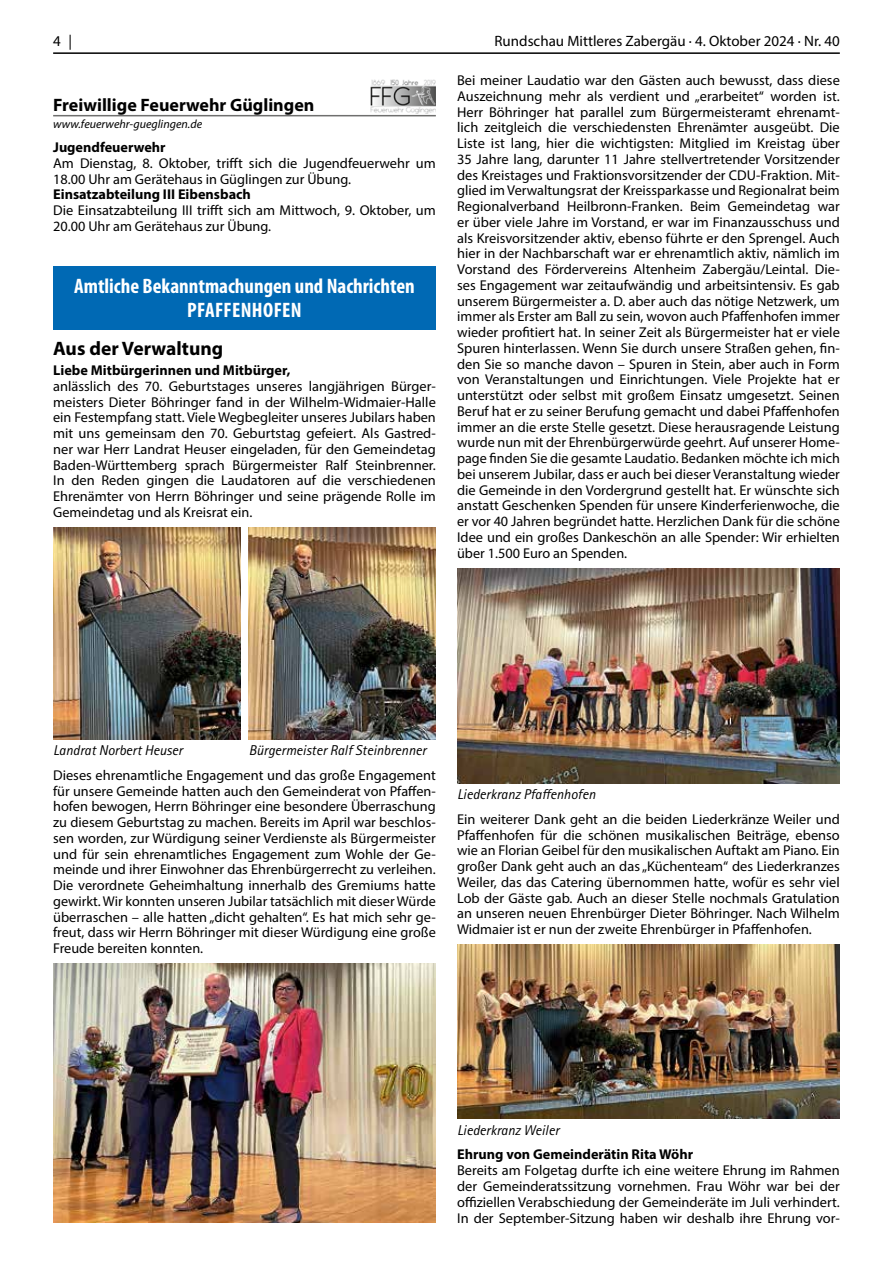
<style>
.page{position:relative;width:893px;height:1263px;background:#fff}
.page>*{position:absolute;margin:0;border:0;box-sizing:border-box;transform-origin:0 0}
.t1{font:700 condensed 21px/24px "Myriad Pro";color:#fff;text-align:center}
.t2{font:700 19.5px "Myriad Pro";color:#000}
.t3{font:700 18px "Myriad Pro";color:#000}
.t4{font:15px "Myriad Pro";color:#000}
.t5{font:14.25px/15.8px "Myriad Pro";color:#000;text-align:justify}
.t6{font:700 14.25px "Myriad Pro";color:#000}
.t7{font:italic 14.25px "Rotis Sans Serif W1 G";color:#000}
.t8{font:italic 12px "Myriad Pro";color:#000}
</style>
<div class="page">
<hr style="left:53px;top:52px;width:787px;height:2px;background:#000">
<hr style="left:53px;top:115px;width:383px;height:1px;background:#6f6f6e">
<img style="left:371px;top:79px;width:65px;height:34px">
<div style="left:53px;top:266px;width:383px;height:63px;background:#0069b4"></div>
<img style="left:53px;top:527px;width:187px;height:213px">
<img style="left:249px;top:527px;width:187px;height:213px">
<img style="left:53px;top:963px;width:383px;height:259px">
<img style="left:457px;top:568px;width:383px;height:215px">
<img style="left:457px;top:944px;width:383px;height:175px">
<p class="t4" style="left:53px;top:32px;width:20px">4 |</p>
<p class="t4" style="left:495px;top:32px;width:347px">Rundschau Mittleres Zabergäu · 4. Oktober 2024 · Nr. 40</p>
<p class="t3" style="left:53px;top:93px;width:263px">Freiwillige Feuerwehr Güglingen</p>
<p class="t8" style="left:53px;top:117px;width:151px">www.feuerwehr-gueglingen.de</p>
<p class="t6" style="left:53px;top:138px;width:114px">Jugendfeuerwehr</p>
<p class="t5" style="left:53px;top:155px;width:384px">Am Dienstag, 8. Oktober, trifft sich die Jugendfeuerwehr um<br>18.00 Uhr am Gerätehaus in Güglingen zur Übung.</p>
<p class="t6" style="left:53px;top:185px;width:199px">Einsatzabteilung III Eibensbach</p>
<p class="t5" style="left:53px;top:202px;width:384px">Die Einsatzabteilung III trifft sich am Mittwoch, 9. Oktober, um<br>20.00 Uhr am Gerätehaus zur Übung.</p>
<h1 class="t1" style="left:74px;top:274px;width:342px">Amtliche Bekanntmachungen und Nachrichten<br>PFAFFENHOFEN</h1>
<h2 class="t2" style="left:53px;top:335px;width:172px">Aus der Verwaltung</h2>
<p class="t6" style="left:53px;top:361px;width:239px">Liebe Mitbürgerinnen und Mitbürger,</p>
<p class="t5" style="left:53px;top:378px;width:384px">anlässlich des 70. Geburtstages unseres langjährigen Bürger&shy;meisters Dieter Böhringer fand in der Wilhelm-Widmaier-Halle ein Festempfang statt. Viele Wegbegleiter unseres Jubilars haben mit uns gemeinsam den 70. Geburtstag gefeiert. Als Gastred&shy;ner war Herr Landrat Heuser eingeladen, für den Gemeindetag Baden-Württemberg sprach Bürgermeister Ralf Steinbrenner.<br>In den Reden gingen die Laudatoren auf die verschiedenen Ehrenämter von Herrn Böhringer und seine prägende Rolle im Gemeindetag und als Kreisrat ein.</p>
<p class="t5" style="left:457px;top:72px;width:384px">Bei meiner Laudatio war den Gästen auch bewusst, dass diese Auszeichnung mehr als verdient und „erarbeitet“ worden ist.<br>Herr Böhringer hat parallel zum Bürgermeisteramt ehrenamt&shy;lich zeitgleich die verschiedensten Ehrenämter ausgeübt. Die Liste ist lang, hier die wichtigsten: Mitglied im Kreistag über 35 Jahre lang, darunter 11 Jahre stellvertretender Vorsitzender des Kreistages und Fraktionsvorsitzender der CDU-Fraktion. Mit&shy;glied im Verwaltungsrat der Kreissparkasse und Regionalrat beim Regionalverband Heilbronn-Franken. Beim Gemeindetag war er über viele Jahre im Vorstand, er war im Finanzausschuss und als Kreisvorsitzender aktiv, ebenso führte er den Sprengel. Auch hier in der Nachbarschaft war er ehrenamtlich aktiv, nämlich im Vorstand des Fördervereins Altenheim Zabergäu/Leintal. Die&shy;ses Engagement war zeitaufwändig und arbeitsintensiv. Es gab unserem Bürgermeister a. D. aber auch das nötige Netzwerk, um immer als Erster am Ball zu sein, wovon auch Pfaffenhofen immer wieder profitiert hat. In seiner Zeit als Bürgermeister hat er viele Spuren hinterlassen. Wenn Sie durch unsere Straßen gehen, fin&shy;den Sie so manche davon – Spuren in Stein, aber auch in Form von Veranstaltungen und Einrichtungen. Viele Projekte hat er unterstützt oder selbst mit großem Einsatz umgesetzt. Seinen Beruf hat er zu seiner Berufung gemacht und dabei Pfaffenhofen immer an die erste Stelle gesetzt. Diese herausragende Leistung wurde nun mit der Ehrenbürgerwürde geehrt. Auf unserer Home&shy;page finden Sie die gesamte Laudatio. Bedanken möchte ich mich bei unserem Jubilar, dass er auch bei dieser Veranstaltung wieder die Gemeinde in den Vordergrund gestellt hat. Er wünschte sich anstatt Geschenken Spenden für unsere Kinderferienwoche, die er vor 40 Jahren begründet hatte. Herzlichen Dank für die schöne Idee und ein großes Dankeschön an alle Spender: Wir erhielten über 1.500 Euro an Spenden.</p>
<p class="t7" style="left:53px;top:742px;width:131px">Landrat Norbert Heuser</p>
<p class="t7" style="left:249px;top:742px;width:179px">Bürgermeister Ralf Steinbrenner</p>
<p class="t5" style="left:53px;top:767px;width:384px">Dieses ehrenamtliche Engagement und das große Engagement für unsere Gemeinde hatten auch den Gemeinderat von Pfaffen&shy;hofen bewogen, Herrn Böhringer eine besondere Überraschung zu diesem Geburtstag zu machen. Bereits im April war beschlos&shy;sen worden, zur Würdigung seiner Verdienste als Bürgermeister und für sein ehrenamtliches Engagement zum Wohle der Ge&shy;meinde und ihrer Einwohner das Ehrenbürgerrecht zu verleihen.<br>Die verordnete Geheimhaltung innerhalb des Gremiums hatte gewirkt. Wir konnten unseren Jubilar tatsächlich mit dieser Würde überraschen – alle hatten „dicht gehalten“. Es hat mich sehr ge&shy;freut, dass wir Herrn Böhringer mit dieser Würdigung eine große Freude bereiten konnten.</p>
<p class="t7" style="left:457px;top:786px;width:140px">Liederkranz Pfaffenhofen</p>
<p class="t5" style="left:457px;top:811px;width:384px">Ein weiterer Dank geht an die beiden Liederkränze Weiler und Pfaffenhofen für die schönen musikalischen Beiträge, ebenso wie an Florian Geibel für den musikalischen Auftakt am Piano. Ein großer Dank geht auch an das „Küchenteam“ des Liederkranzes Weiler, das das Catering übernommen hatte, wofür es sehr viel Lob der Gäste gab. Auch an dieser Stelle nochmals Gratulation an unseren neuen Ehrenbürger Dieter Böhringer. Nach Wilhelm Widmaier ist er nun der zweite Ehrenbürger in Pfaffenhofen.</p>
<p class="t7" style="left:457px;top:1121px;width:104px">Liederkranz Weiler</p>
<p class="t6" style="left:457px;top:1145px;width:238px">Ehrung von Gemeinderätin Rita Wöhr</p>
<p class="t5" style="left:457px;top:1162px;width:384px">Bereits am Folgetag durfte ich eine weitere Ehrung im Rahmen der Gemeinderatssitzung vornehmen. Frau Wöhr war bei der offiziellen Verabschiedung der Gemeinderäte im Juli verhindert.<br>In der September-Sitzung haben wir deshalb ihre Ehrung vor-</p>
</div>
